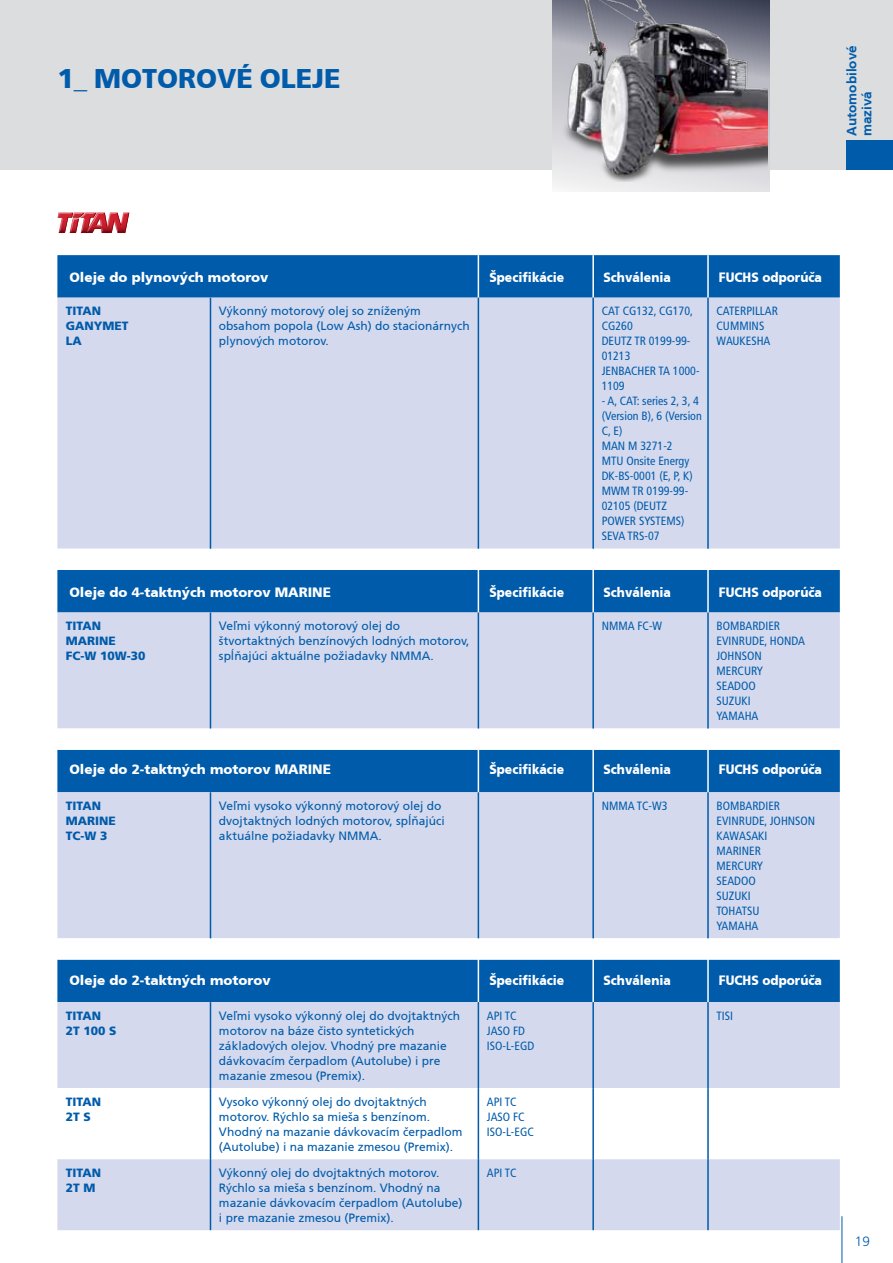
<style>
.page{position:relative;width:893px;height:1263px;background:#fff}
.page>*{position:absolute;margin:0;border:0;box-sizing:border-box;transform-origin:0 0}
.t1{font:900 27px "Frutiger CE";color:#005baa}
.t2{font:900 13.5px "Frutiger CE";color:#fff;scale:.9 1}
.t3{font:900 13.5px "Frutiger CE";color:#fff}
.t4{font:700 13.5px/15px "Frutiger CE";color:#005baa}
.t5{font:300 13.5px "Frutiger LT Std";color:#005baa}
.t6{font:12px/15px "Frutiger CE";color:#005baa}
.t7{font:condensed 12px/15px "Frutiger LT Std";color:#005baa}
.t8{font:900 12px/15px "Frutiger LT Std";color:#005baa}
</style>
<div class="page">
<div style="left:0;top:0;width:893px;height:170px;background:#dcddde"></div>
<div style="left:553px;top:0;width:217px;height:191px;background:linear-gradient(to right,#f4f4f4,#e0dfe2)"></div>
<img style="left:553px;top:0;width:215px;height:182px">
<div style="left:57px;top:255px;width:783px;height:43px;background:#005baa"></div>
<div style="left:57px;top:298px;width:783px;height:251px;background:#d4d9ee"></div>
<div style="left:57px;top:570px;width:783px;height:42px;background:#005baa"></div>
<div style="left:57px;top:612px;width:783px;height:618px;background:#d4d9ee"></div>
<svg style="left:57px;top:728px;width:783px;height:431px;fill:#d4d9ee"></svg>
<hr style="left:478px;top:255px;width:1px;height:43px;background:#fff">
<hr style="left:592px;top:255px;width:2px;height:43px;background:#fff">
<hr style="left:707px;top:255px;width:2px;height:43px;background:#fff">
<hr style="left:478px;top:570px;width:1px;height:42px;background:#fff">
<hr style="left:592px;top:570px;width:2px;height:42px;background:#fff">
<hr style="left:707px;top:570px;width:2px;height:42px;background:#fff">
<hr style="left:478px;top:750px;width:1px;height:42px;background:#fff">
<hr style="left:592px;top:750px;width:2px;height:42px;background:#fff">
<hr style="left:707px;top:750px;width:2px;height:42px;background:#fff">
<svg style="left:478px;top:938px;width:1px;height:21px"></svg>
<hr style="left:592px;top:938px;width:2px;height:21px;background:#fff">
<hr style="left:707px;top:938px;width:2px;height:21px;background:#fff">
<hr style="left:478px;top:959px;width:1px;height:43px;background:#fff">
<hr style="left:592px;top:959px;width:2px;height:43px;background:#fff">
<hr style="left:707px;top:959px;width:2px;height:43px;background:#fff">
<hr style="left:210px;top:298px;width:1px;height:251px;background:#005baa">
<hr style="left:210px;top:612px;width:1px;height:116px;background:#005baa">
<hr style="left:478px;top:298px;width:1px;height:251px;background:#005baa">
<hr style="left:478px;top:612px;width:1px;height:116px;background:#005baa">
<hr style="left:592px;top:298px;width:2px;height:251px;background:#005baa">
<hr style="left:592px;top:612px;width:2px;height:116px;background:#005baa">
<hr style="left:707px;top:298px;width:2px;height:251px;background:#005baa">
<hr style="left:707px;top:612px;width:2px;height:116px;background:#005baa">
<hr style="left:210px;top:792px;width:1px;height:146px;background:#005baa">
<hr style="left:210px;top:1002px;width:1px;height:86px;background:#005baa">
<hr style="left:210px;top:1088px;width:1px;height:71px;background:#005baa">
<hr style="left:210px;top:1159px;width:1px;height:71px;background:#005baa">
<hr style="left:478px;top:792px;width:1px;height:146px;background:#005baa">
<hr style="left:478px;top:1002px;width:1px;height:86px;background:#005baa">
<hr style="left:478px;top:1088px;width:1px;height:71px;background:#005baa">
<hr style="left:478px;top:1159px;width:1px;height:71px;background:#005baa">
<hr style="left:592px;top:792px;width:2px;height:146px;background:#005baa">
<hr style="left:592px;top:1002px;width:2px;height:86px;background:#005baa">
<hr style="left:592px;top:1088px;width:2px;height:71px;background:#005baa">
<hr style="left:592px;top:1159px;width:2px;height:71px;background:#005baa">
<hr style="left:707px;top:792px;width:2px;height:146px;background:#005baa">
<hr style="left:707px;top:1002px;width:2px;height:86px;background:#005baa">
<hr style="left:707px;top:1088px;width:2px;height:71px;background:#005baa">
<hr style="left:707px;top:1159px;width:2px;height:71px;background:#005baa">
<img style="left:58px;top:212px;width:13px;height:1px">
<img style="left:79px;top:212px;width:19px;height:1px">
<svg style="left:58px;top:213px;width:71px;height:20px"></svg>
<div style="left:846px;top:140px;width:47px;height:30px;background:#005baa"></div>
<hr style="left:842px;top:1216px;width:1px;height:47px;background:#005baa">
<h1 class="t1" style="left:57px;top:63px;width:285px">1_ Motorové oleje</h1>
<p class="t4" style="left:844px;top:136px;width:92px;rotate:-90deg">Automobilové mazivá</p>
<p class="t3" style="left:69px;top:269px;width:201px">Oleje do plynových motorov</p>
<p class="t2" style="left:489px;top:269px;width:110px">Špecifikácie S</p>
<p class="t2" style="left:611px;top:269px;width:68px">chválenia</p>
<p class="t2" style="left:719px;top:269px;width:116px">FUCHS odporúča</p>
<p class="t8" style="left:66px;top:303px;width:64px">TITAN<br>GANYMET<br>LA</p>
<p class="t6" style="left:219px;top:303px;width:252px">Výkonný motorový olej so zníženým obsahom popola (Low Ash) do stacionárnych plynových motorov.</p>
<p class="t7" style="left:602px;top:304px;width:99px">CAT CG132, CG170,<br>CG260<br>DEUTZ TR 0199-99-<br>01213<br>JENBACHER TA 1000-<br>1109</p>
<p class="t7" style="left:602px;top:394px;width:102px">- A, CAT: series 2, 3, 4 (Version B), 6 (Version<br>C, E)<br>MAN M 3271-2<br>MTU Onsite Energy<br>DK-BS-0001 (E, P, K)<br>MWM TR 0199-99-<br>02105 (DEUTZ<br>POWER SYSTEMS)<br>SEVA TRS-07</p>
<p class="t7" style="left:716px;top:304px;width:63px">CATERPILLAR<br>CUMMINS<br>WAUKESHA</p>
<p class="t3" style="left:69px;top:584px;width:229px">Oleje do 4-taktných motorov MARINE</p>
<p class="t2" style="left:489px;top:584px;width:110px">Špecifikácie S</p>
<p class="t2" style="left:611px;top:584px;width:68px">chválenia</p>
<p class="t2" style="left:719px;top:584px;width:116px">FUCHS odporúča</p>
<p class="t8" style="left:66px;top:618px;width:81px">TITAN<br>MARINE<br>FC-W 10W-30</p>
<p class="t6" style="left:219px;top:618px;width:252px">Veľmi výkonný motorový olej do štvortaktných benzínových lodných motorov, spĺňajúci aktuálne požiadavky NMMA.</p>
<p class="t7" style="left:602px;top:618px;width:62px">NMMA FC-W</p>
<p class="t7" style="left:716px;top:618px;width:90px">BOMBARDIER<br>EVINRUDE, HONDA<br>JOHNSON<br>MERCURY<br>SEADOO<br>SUZUKI<br>YAMAHA</p>
<p class="t3" style="left:69px;top:761px;width:229px">Oleje do 2-taktných motorov MARINE</p>
<p class="t2" style="left:489px;top:761px;width:110px">Špecifikácie S</p>
<p class="t2" style="left:611px;top:761px;width:68px">chválenia</p>
<p class="t2" style="left:719px;top:761px;width:116px">FUCHS odporúča</p>
<p class="t8" style="left:66px;top:798px;width:52px">TITAN<br>MARINE<br>TC-W 3</p>
<p class="t6" style="left:219px;top:798px;width:227px">Veľmi vysoko výkonný motorový olej do dvojtaktných lodných motorov, spĺňajúci aktuálne požiadavky NMMA.</p>
<p class="t7" style="left:602px;top:798px;width:67px">NMMA TC-W3</p>
<p class="t7" style="left:716px;top:798px;width:100px">BOMBARDIER<br>EVINRUDE, JOHNSON<br>KAWASAKI<br>MARINER<br>MERCURY<br>SEADOO<br>SUZUKI<br>TOHATSU<br>YAMAHA</p>
<p class="t3" style="left:69px;top:972px;width:203px">Oleje do 2-taktných motorov</p>
<p class="t2" style="left:489px;top:972px;width:110px">Špecifikácie S</p>
<p class="t2" style="left:611px;top:972px;width:68px">chválenia</p>
<p class="t2" style="left:719px;top:972px;width:116px">FUCHS odporúča</p>
<p class="t8" style="left:66px;top:1008px;width:52px">TITAN<br>2T 100 S</p>
<p class="t6" style="left:219px;top:1008px;width:243px">Veľmi vysoko výkonný olej do dvojtaktných motorov na báze čisto syntetických základových olejov. Vhodný pre mazanie dávkovacím čerpadlom (Autolube) i pre mazanie zmesou (Premix).</p>
<p class="t7" style="left:487px;top:1008px;width:49px">API TC<br>JASO FD<br>ISO-L-EGD</p>
<p class="t7" style="left:716px;top:1008px;width:18px">TISI</p>
<p class="t8" style="left:66px;top:1094px;width:37px">TITAN<br>2T S</p>
<p class="t6" style="left:219px;top:1094px;width:245px">Vysoko výkonný olej do dvojtaktných motorov. Rýchlo sa mieša s benzínom.<br>Vhodný na mazanie dávkovacím čerpadlom (Autolube) i na mazanie zmesou (Premix).</p>
<p class="t7" style="left:487px;top:1094px;width:48px">API TC<br>JASO FC<br>ISO-L-EGC</p>
<p class="t8" style="left:66px;top:1165px;width:37px">TITAN<br>2T M</p>
<p class="t6" style="left:219px;top:1165px;width:245px">Výkonný olej do dvojtaktných motorov.<br>Rýchlo sa mieša s benzínom. Vhodný na mazanie dávkovacím čerpadlom (Autolube) i pre mazanie zmesou (Premix).</p>
<p class="t7" style="left:487px;top:1165px;width:31px">API TC</p>
<p class="t5" style="left:855px;top:1234px;width:17px">19</p>
</div>
